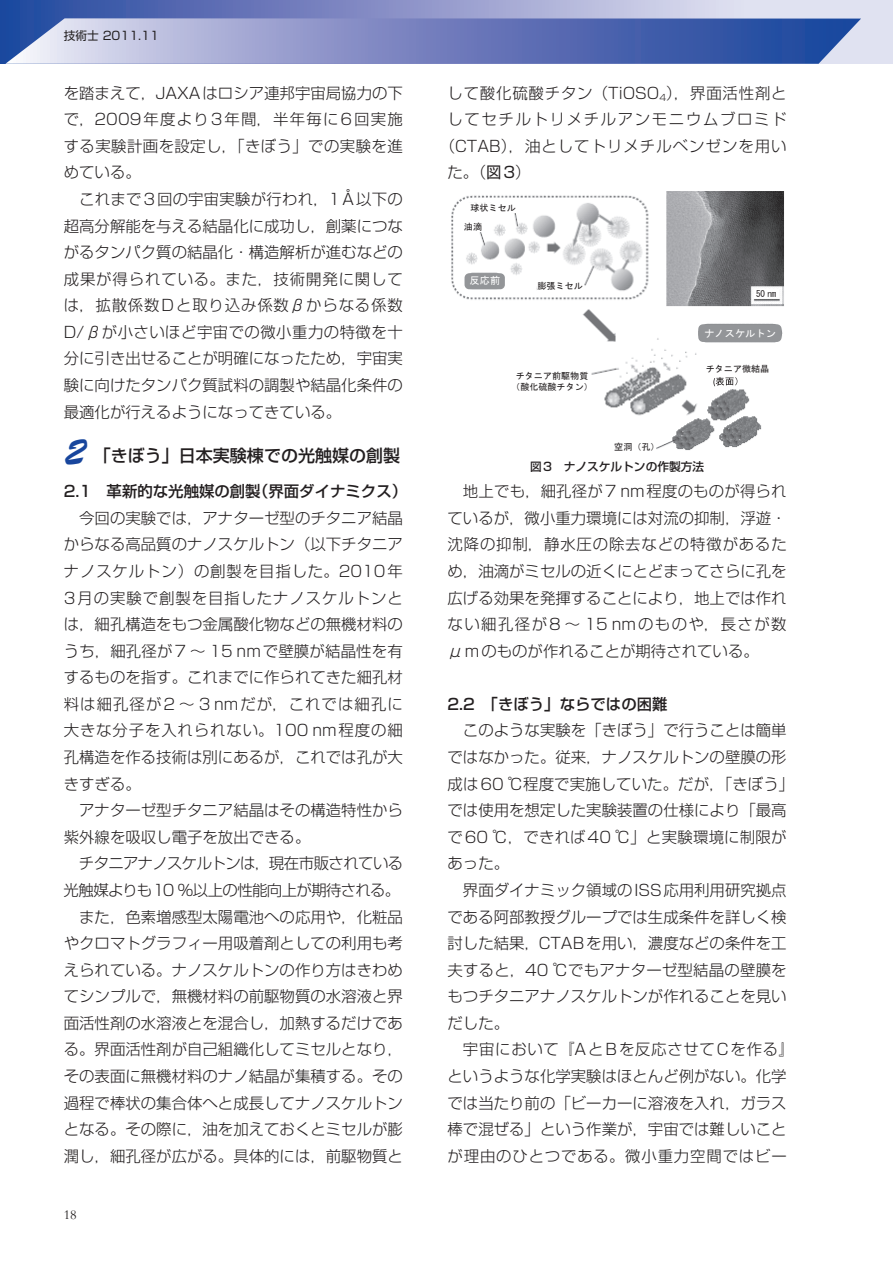
<style>
.page{position:relative;width:893px;height:1263px;background:#fff}
.page>*{position:absolute;margin:0;border:0;box-sizing:border-box;transform-origin:0 0}
.t1{font:38.25px "Brush Script Std";color:#18469d}
.t2{font:500 16.95px "Shin Go Pro";color:#231f20}
.t3{font:300 15.45px/26.5px "Shin Go Pro";color:#231f20;text-align:justify}
.t4{font:500 15.45px "Shin Go Pro";color:#231f20}
.t5{font:300 15.45px "Shin Go Pro";letter-spacing:.05em;color:#231f20}
.t6{font:300 15.45px "Shin Go Pro";letter-spacing:.065em;color:#231f20}
.t7{font:300 15.45px "Shin Go Pro";letter-spacing:.105em;color:#231f20}
.t8{font:13.8px "Garamond";color:#231f20}
.t9{font:500 11.7px "Shin Go Pro";color:#231f20}
.t10{font:11.7px "Shin Go Pro";color:#231f20}
.t11{font:10.2px "MS Gothic";color:#fff}
.t12{font:9.15px/11.4px "MS Gothic";color:#231f20;text-align:center}
.s1{font-weight:400}
</style>
<div class="page">
<svg style="left:0;top:0;width:892px;height:64px;background:#95a0ce"></svg>
<svg style="left:5px;top:18px;width:856px;height:46px;background:#7687c1"></svg>
<hr style="left:892px;top:0;width:1px;height:64px;background:#e0e2f1">
<img style="left:451px;top:191px;width:333px;height:259px">
<div style="left:702px;top:374px;width:79px;height:14px;background:#fff"></div>
<svg style="left:713px;top:377px;width:24px;height:9px"></svg>
<div style="left:469px;top:203px;width:48px;height:9px;background:#fff"></div>
<div style="left:461px;top:221px;width:22px;height:11px;background:#fff"></div>
<div style="left:537px;top:279px;width:46px;height:12px;background:#fff"></div>
<div style="left:512px;top:369px;width:78px;height:24px;background:#fff"></div>
<div style="left:612px;top:439px;width:44px;height:13px;background:#fff"></div>
<div style="left:702px;top:364px;width:70px;height:11px;background:#fff"></div>
<div style="left:754px;top:289px;width:24px;height:9px;background:#fff"></div>
<div style="left:465px;top:273px;width:40px;height:16px;background:#939598;border-radius:5px"></div>
<div style="left:698px;top:324px;width:83px;height:18px;background:#939598;border-radius:5px"></div>
<p class="t10" style="left:64px;top:26px;width:97px">技術士 2011.11</p>
<p class="t3" style="left:64px;top:78px;width:341px">を踏まえて，JAXAはロシア連邦宇宙局協力の下で，2009年度より3年間，半年毎に6回実施する実験計画を設定し，「きぼう」での実験を進めている。</p>
<p class="t3" style="left:64px;top:184px;width:341px;text-indent:15px">これまで3回の宇宙実験が行われ，1Å以下の超高分解能を与える結晶化に成功し，創薬につながるタンパク質の結晶化・構造解析が進むなどの成果が得られている。また，技術開発に関しては，拡散係数Dと取り込み係数βからなる係数D/βが小さいほど宇宙での微小重力の特徴を十分に引き出せることが明確になったため，宇宙実験に向けたタンパク質試料の調製や結晶化条件の最適化が行えるようになってきている。</p>
<h1 class="t1" style="left:64px;top:430px;width:23px">2</h1>
<p class="t2" style="left:85px;top:442px;width:316px">　「きぼう」日本実験棟での光触媒の創製</p>
<p class="t4" style="left:64px;top:479px;width:345px">2.1　革新的な光触媒の創製（界面ダイナミクス）</p>
<p class="t3" style="left:64px;top:503px;width:341px;text-indent:15px">今回の実験では，アナターゼ型のチタニア結晶からなる高品質のナノスケルトン（以下チタニアナノスケルトン）の創製を目指した。2010年3月の実験で創製を目指したナノスケルトンとは，細孔構造をもつ金属酸化物などの無機材料のうち，細孔径が7 ～ 15 nmで壁膜が結晶性を有するものを指す。これまでに作られてきた細孔材料は細孔径が2 ～ 3 nmだが，これでは細孔に大きな分子を入れられない。100 nm程度の細孔構造を作る技術は別にあるが，これでは孔が大きすぎる。</p>
<p class="t3" style="left:64px;top:795px;width:341px;text-indent:15px">アナターゼ型チタニア結晶はその構造特性から紫外線を吸収し電子を放出できる。</p>
<p class="t3" style="left:64px;top:848px;width:341px;text-align:right">チタニアナノスケルトンは，現在市販されている光触媒よりも10 ％以上の性能向上が期待される。また，色素増感型太陽電池への応用や，化粧品やクロマトグラフィー用吸着剤としての利用も考えられている。ナノスケルトンの作り方はきわめてシンプルで，無機材料の前駆物質の水溶液と界面活性剤の水溶液とを混合し，加熱するだけである。界面活性剤が自己組織化してミセルとなり，その表面に無機材料のナノ結晶が集積する。その過程で棒状の集合体へと成長してナノスケルトンとなる。その際に，油を加えておくとミセルが膨潤し，細孔径が広がる。具体的には，前駆物質と</p>
<p class="t8" style="left:64px;top:1205px;width:14px">18</p>
<p class="t5" style="left:448px;top:80px;width:341px">して酸化硫酸チタン（TiOSO<sub>4</sub>），界面活性剤と</p>
<p class="t7" style="left:448px;top:107px;width:341px">してセチルトリメチルアンモニウムブロミド</p>
<p class="t6" style="left:440px;top:133px;width:348px">（CTAB），油としてトリメチルベンゼンを用い</p>
<p class="t3" style="left:448px;top:157px;width:84px">た。（<span class="s1">図3</span>）</p>
<p class="t12" style="left:470px;top:202px;width:47px">球状ミセル</p>
<p class="t12" style="left:464px;top:221px;width:20px">油滴</p>
<p class="t11" style="left:470px;top:275px;width:32px">反応前</p>
<p class="t12" style="left:537px;top:280px;width:47px">膨張ミセル</p>
<p class="t12" style="left:511px;top:370px;width:83px">チタニア前駆物質（酸化硫酸チタン）</p>
<p class="t12" style="left:756px;top:288px;width:22px">50 nm</p>
<p class="t11" style="left:704px;top:328px;width:73px">ナノスケルトン</p>
<p class="t12" style="left:706px;top:363px;width:65px">チタニア微結晶</p>
<p class="t12" style="left:614px;top:441px;width:47px">空洞（孔）</p>
<p class="t9" style="left:530px;top:457px;width:176px">図3　ナノスケルトンの作製方法</p>
<p class="t3" style="left:448px;top:476px;width:341px;text-indent:15px">地上でも，細孔径が7 nm程度のものが得られているが，微小重力環境には対流の抑制，浮遊・沈降の抑制，静水圧の除去などの特徴があるため，油滴がミセルの近くにとどまってさらに孔を広げる効果を発揮することにより，地上では作れない細孔径が8 ～ 15 nmのものや，長さが数μmのものが作れることが期待されている。</p>
<p class="t4" style="left:448px;top:691px;width:222px">2.2　「きぼう」ならではの困難</p>
<p class="t3" style="left:448px;top:715px;width:348px;text-align:left;text-indent:15px">このような実験を「きぼう」で行うことは簡単ではなかった。従来，ナノスケルトンの壁膜の形成は60 ℃程度で実施していた。だが，「きぼう」では使用を想定した実験装置の仕様により「最高で60 ℃，できれば40 ℃」と実験環境に制限があった。</p>
<p class="t3" style="left:448px;top:875px;width:341px;text-indent:15px">界面ダイナミック領域のISS応用利用研究拠点である阿部教授グループでは生成条件を詳しく検討した結果，CTABを用い，濃度などの条件を工夫すると，40 ℃でもアナターゼ型結晶の壁膜をもつチタニアナノスケルトンが作れることを見いだした。</p>
<p class="t3" style="left:448px;top:1034px;width:348px;text-align:left;text-indent:15px">宇宙において『AとBを反応させてCを作る』というような化学実験はほとんど例がない。化学では当たり前の「ビーカーに溶液を入れ，ガラス棒で混ぜる」という作業が，宇宙では難しいことが理由のひとつである。微小重力空間ではビー</p>
</div>
